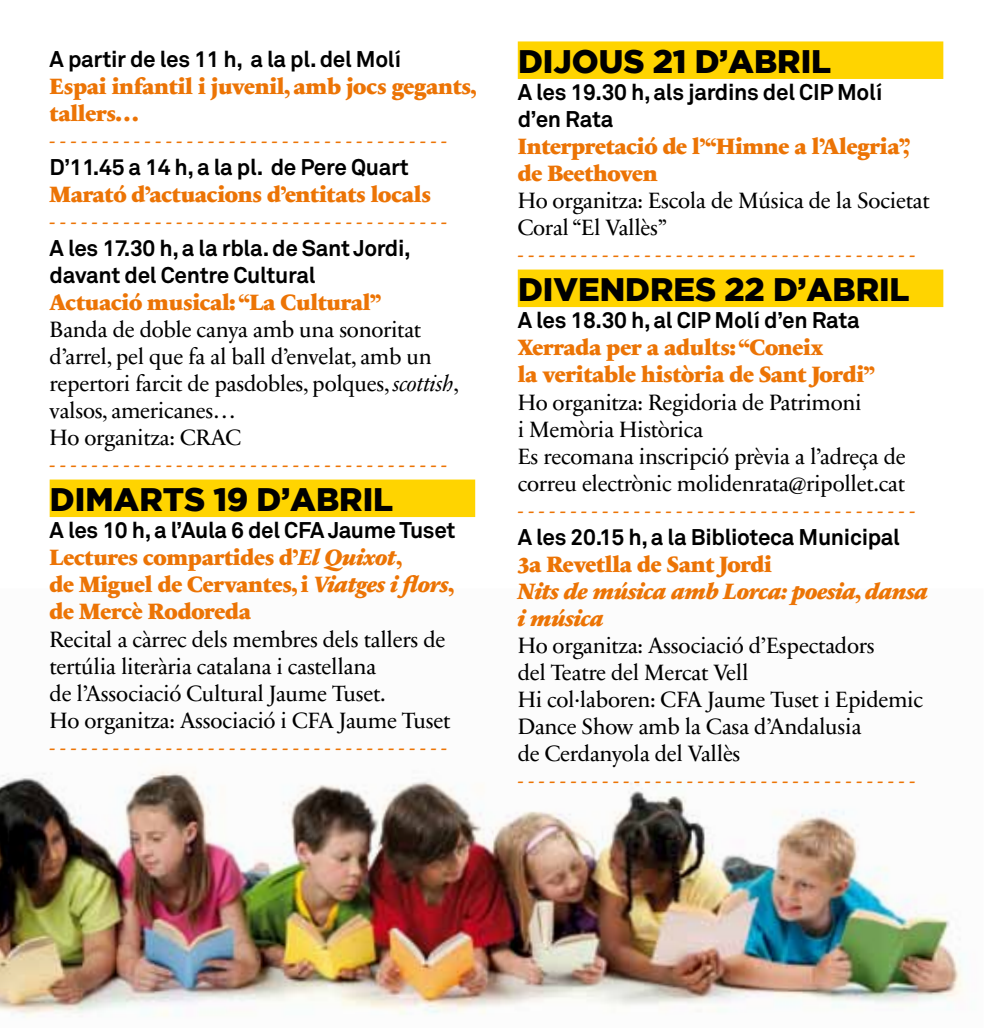
<style>
.page{position:relative;width:993px;height:1028px;background:#fff}
.page>*{position:absolute;margin:0;border:0;box-sizing:border-box;transform-origin:0 0}
.t1{font:900 32.5px "Gotham";color:#000}
.t2{font:22.5px/27px "Sabon Next LT";letter-spacing:-.015em;color:#000}
.t3{font:900 22.5px/27px "Sabon Next LT";letter-spacing:-.015em;color:#ec7405}
.t4{font:22.5px "Sabon Next LT";color:#ec7405}
.t5{font:700 22.5px/27px "Akkurat Pro";letter-spacing:-.015em;color:#000}
.t6{font:italic 900 22.5px/27px "Sabon Next LT";letter-spacing:-.015em;color:#ec7405}
.s1{font-style:italic}
</style>
<div class="page">
<img style="left:0;top:770px;width:963px;height:247px">
<div style="left:50px;top:479px;width:425px;height:38px;background:#ffd400"></div>
<div style="left:517px;top:41px;width:426px;height:38px;background:#ffd400"></div>
<div style="left:517px;top:269px;width:426px;height:38px;background:#ffd400"></div>
<p class="t5" style="left:50px;top:46px;width:353px">A partir de les 11 h, a la pl. del Molí</p>
<p class="t3" style="left:50px;top:74px;width:428px">Espai infantil i juvenil, amb jocs gegants, tallers...</p>
<p class="t4" style="left:50px;top:128px;width:398px">- - - - - - - - - - - - - - - - - - - - - - - - - - - - - - - - - - - - - -</p>
<p class="t5" style="left:50px;top:154px;width:360px">D’11.45 a 14 h, a la pl. de Pere Quart</p>
<p class="t3" style="left:50px;top:182px;width:383px">Marató d’actuacions d’entitats locals</p>
<p class="t4" style="left:50px;top:209px;width:398px">- - - - - - - - - - - - - - - - - - - - - - - - - - - - - - - - - - - - - -</p>
<p class="t5" style="left:50px;top:235px;width:362px">A les 17.30 h, a la rbla. de Sant Jordi, davant del Centre Cultural</p>
<p class="t3" style="left:50px;top:290px;width:333px">Actuació musical: “La Cultural”</p>
<p class="t2" style="left:50px;top:317px;width:410px">Banda de doble canya amb una sonoritat d’arrel, pel que fa al ball d’envelat, amb un repertori farcit de pasdobles, polques, <span class="s1">scottish</span>, valsos, americanes...<br>Ho organitza: CRAC</p>
<p class="t4" style="left:50px;top:452px;width:398px">- - - - - - - - - - - - - - - - - - - - - - - - - - - - - - - - - - - - - -</p>
<h1 class="t1" style="left:50px;top:481px;width:345px">DIMARTS 19 D’ABRIL</h1>
<p class="t5" style="left:50px;top:517px;width:407px">A les 10 h, a l’Aula 6 del CFA Jaume Tuset</p>
<p class="t3" style="left:50px;top:545px;width:406px">Lectures compartides d’<span class="s1">El Quixot</span>,<br>de Miguel de Cervantes, i <span class="s1">Viatges i flors</span>, de Mercè Rodoreda</p>
<p class="t2" style="left:50px;top:626px;width:402px">Recital a càrrec dels membres dels tallers de tertúlia literària catalana i castellana<br>de l’Associació Cultural Jaume Tuset.<br>Ho organitza: Associació i CFA Jaume Tuset</p>
<p class="t4" style="left:50px;top:734px;width:398px">- - - - - - - - - - - - - - - - - - - - - - - - - - - - - - - - - - - - - -</p>
<h1 class="t1" style="left:518px;top:43px;width:315px">DIJOUS 21 D’ABRIL</h1>
<p class="t5" style="left:517px;top:79px;width:366px">A les 19.30 h, als jardins del CIP Molí d’en Rata</p>
<p class="t3" style="left:517px;top:134px;width:394px">Interpretació de l’“Himne a l’Alegria”, de Beethoven</p>
<p class="t2" style="left:517px;top:189px;width:413px">Ho organitza: Escola de Música de la Societat<br>Coral “El Vallès”</p>
<p class="t4" style="left:517px;top:242px;width:398px">- - - - - - - - - - - - - - - - - - - - - - - - - - - - - - - - - - - - - -</p>
<h1 class="t1" style="left:518px;top:271px;width:393px">DIVENDRES 22 D’ABRIL</h1>
<p class="t5" style="left:517px;top:307px;width:343px">A les 18.30 h, al CIP Molí d’en Rata</p>
<p class="t3" style="left:517px;top:335px;width:359px">Xerrada per a adults: “Coneix<br>la veritable història de Sant Jordi”</p>
<p class="t2" style="left:517px;top:390px;width:389px">Ho organitza: Regidoria de Patrimoni<br>i Memòria Històrica<br>Es recomana inscripció prèvia a l’adreça de correu electrònic molidenrata@ripollet.cat</p>
<p class="t4" style="left:517px;top:497px;width:398px">- - - - - - - - - - - - - - - - - - - - - - - - - - - - - - - - - - - - - -</p>
<p class="t5" style="left:517px;top:523px;width:383px">A les 20.15 h, a la Biblioteca Municipal</p>
<p class="t3" style="left:517px;top:551px;width:256px">3a Revetlla de Sant Jordi</p>
<p class="t6" style="left:517px;top:578px;width:412px">Nits de música amb Lorca: poesia, dansa i música</p>
<p class="t2" style="left:517px;top:633px;width:407px">Ho organitza: Associació d’Espectadors<br>del Teatre del Mercat Vell<br>Hi col·laboren: CFA Jaume Tuset i Epidemic Dance Show amb la Casa d’Andalusia<br>de Cerdanyola del Vallès</p>
<p class="t4" style="left:517px;top:767px;width:398px">- - - - - - - - - - - - - - - - - - - - - - - - - - - - - - - - - - - - - -</p>
</div>
